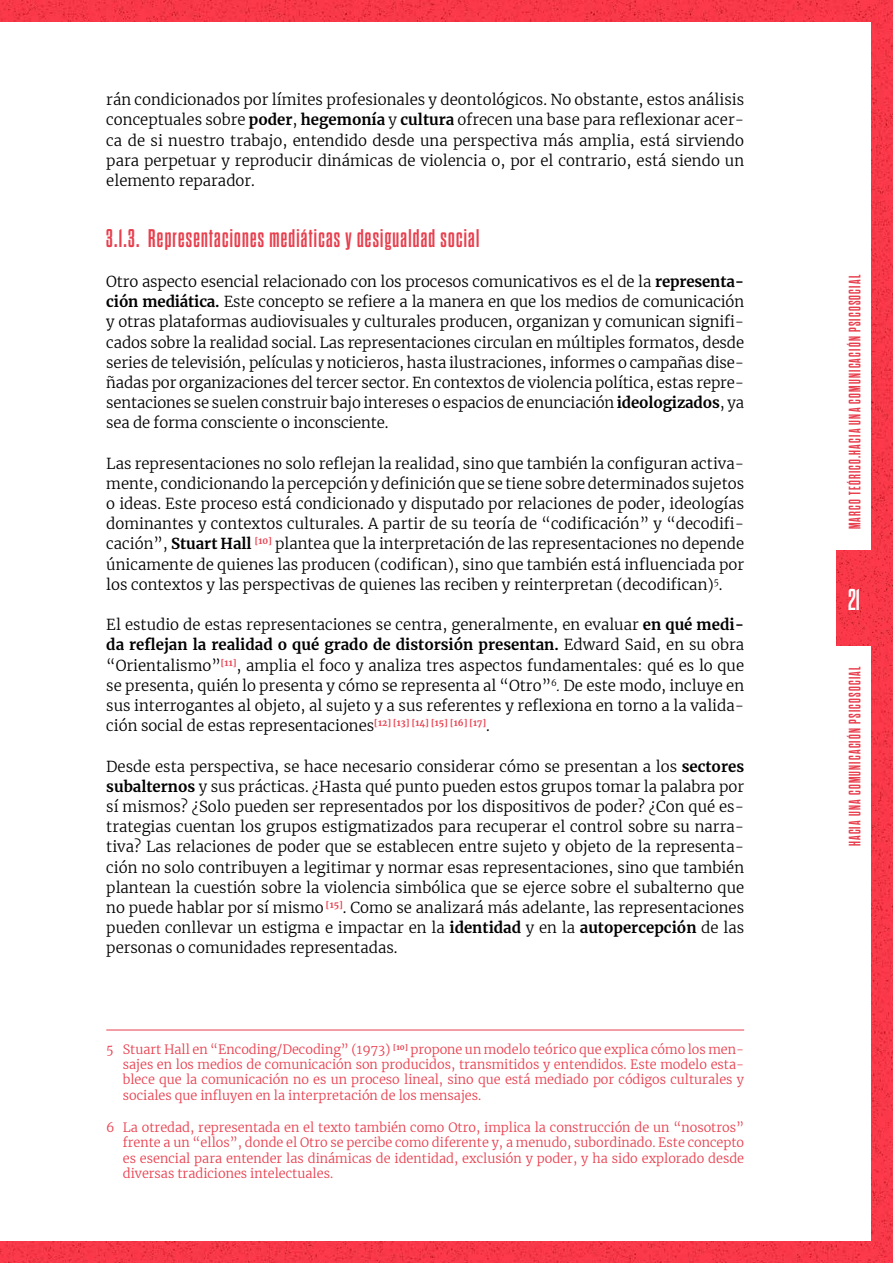
<style>
.page{position:relative;width:893px;height:1263px;background:#f83849}
.page>*{position:absolute;margin:0;border:0;box-sizing:border-box;transform-origin:0 0}
.t1{font:700 30px "Dharma Gothic M";color:#fff}
.t2{font:700 25.5px "Dharma Gothic M";letter-spacing:.05em;color:#e83f4e}
.t3{font:700 16.5px "Dharma Gothic M";letter-spacing:.075em;color:#e83f4e}
.Texto{font:300 15px/20.2px "Merriweather";color:#000;text-align:justify}
.Nota_al_pie{font:300 12.75px/15.3px "Merriweather";color:#e83f4e;text-align:justify}
.s1{font-weight:700}
.s2{font-style:italic}
</style>
<div class="page">
<div style="left:0;top:22px;width:871px;height:1219px;background:#fff"></div>
<img style="left:837px;top:551px;width:56px;height:94px">
<hr style="left:106px;top:1030px;width:638px;height:1px;background:#e83f4e">
<p class="Texto" style="left:106px;top:89px;width:639px">rán condicionados por límites profesionales y deontológicos. No obstante, estos análisis conceptuales sobre <span class="s1">poder</span>, <span class="s1">hegemonía</span> y <span class="s1">cultura</span> ofrecen una base para reflexionar acer&shy;ca de si nuestro trabajo, entendido desde una perspectiva más amplia, está sirviendo para perpetuar y reproducir dinámicas de violencia o, por el contrario, está siendo un elemento reparador.</p>
<p class="t2" style="left:106px;top:226px;width:374px">3.1.3. Representaciones mediáticas y desigualdad social</p>
<p class="Texto" style="left:106px;top:271px;width:639px">Otro aspecto esencial relacionado con los procesos comunicativos es el de la <span class="s1">representa&shy;ción mediática.</span> Este concepto se refiere a la manera en que los medios de comunicación y otras plataformas audiovisuales y culturales producen, organizan y comunican signifi&shy;cados sobre la realidad social. Las representaciones circulan en múltiples formatos, desde series de televisión, películas y noticieros, hasta ilustraciones, informes o campañas dise&shy;ñadas por organizaciones del tercer sector. En contextos de violencia política, estas repre&shy;sentaciones se suelen construir bajo intereses o espacios de enunciación <span class="s1">ideologizados</span>, ya sea de forma consciente o inconsciente.</p>
<p class="Texto" style="left:106px;top:453px;width:639px">Las representaciones no solo reflejan la realidad, sino que también la configuran activa&shy;mente, condicionando la percepción y definición que se tiene sobre determinados sujetos o ideas. Este proceso está condicionado y disputado por relaciones de poder, ideologías dominantes y contextos culturales. A partir de su teoría de “codificación” y “decodifi&shy;cación”, <span class="s1">Stuart Hall</span> <sup>[10]</sup> plantea que la interpretación de las representaciones no depende únicamente de quienes las producen (codifican), sino que también está influenciada por los contextos y las perspectivas de quienes las reciben y reinterpretan (decodifican)<sup>5</sup>.</p>
<p class="Texto" style="left:106px;top:614px;width:639px">El estudio de estas representaciones se centra, generalmente, en evaluar <span class="s1">en qué medi&shy;da reflejan la realidad o qué grado de distorsión presentan.</span> Edward Said, en su obra “Orientalismo”<sup>[11]</sup>, amplia el foco y analiza tres aspectos fundamentales: qué es lo que se presenta, quién lo presenta y cómo se representa al “Otro”<sup>6</sup><span class="s2">.</span> De este modo, incluye en sus interrogantes al objeto, al sujeto y a sus referentes y reflexiona en torno a la valida&shy;ción social de estas representaciones<sup>[12]</sup> <sup>[13]</sup> <sup>[14]</sup> <sup>[15]</sup> <sup>[16]</sup> <sup>[17]</sup>.</p>
<p class="Texto" style="left:106px;top:755px;width:639px">Desde esta perspectiva, se hace necesario considerar cómo se presentan a los <span class="s1">sectores subalternos</span> y sus prácticas. ¿Hasta qué punto pueden estos grupos tomar la palabra por sí mismos? ¿Solo pueden ser representados por los dispositivos de poder? ¿Con qué es&shy;trategias cuentan los grupos estigmatizados para recuperar el control sobre su narra&shy;tiva? Las relaciones de poder que se establecen entre sujeto y objeto de la representa&shy;ción no solo contribuyen a legitimar y normar esas representaciones, sino que también plantean la cuestión sobre la violencia simbólica que se ejerce sobre el subalterno que no puede hablar por sí mismo <sup>[15]</sup>. Como se analizará más adelante, las representaciones pueden conllevar un estigma e impactar en la <span class="s1">identidad</span> y en la <span class="s1">autopercepción</span> de las personas o comunidades representadas.</p>
<p class="Nota_al_pie" style="left:123px;top:1041px;width:623px;text-indent:-17px">5 Stuart Hall en “Encoding/Decoding” (1973) <sup>[10]</sup> propone un modelo teórico que explica cómo los men&shy;sajes en los medios de comunicación son producidos, transmitidos y entendidos. Este modelo esta&shy;blece que la comunicación no es un proceso lineal, sino que está mediado por códigos culturales y sociales que influyen en la interpretación de los mensajes.</p>
<p class="Nota_al_pie" style="left:123px;top:1119px;width:623px;text-indent:-16px">6 La otredad, representada en el texto también como Otro, implica la construcción de un “nosotros” frente a un “ellos”, donde el Otro se percibe como diferente y, a menudo, subordinado. Este concepto es esencial para entender las dinámicas de identidad, exclusión y poder, y ha sido explorado desde diversas tradiciones intelectuales.</p>
<p class="t3" style="left:847px;top:529px;width:255px;rotate:-90deg">Marcoteórico.Haciaunacomunicación psicosocial</p>
<h1 class="t1" style="left:848px;top:585px;width:13px">21</h1>
<p class="t3" style="left:847px;top:846px;width:181px;rotate:-90deg">HACIA UNA COMUNICACIÓN PSICOSOCIAL</p>
</div>
